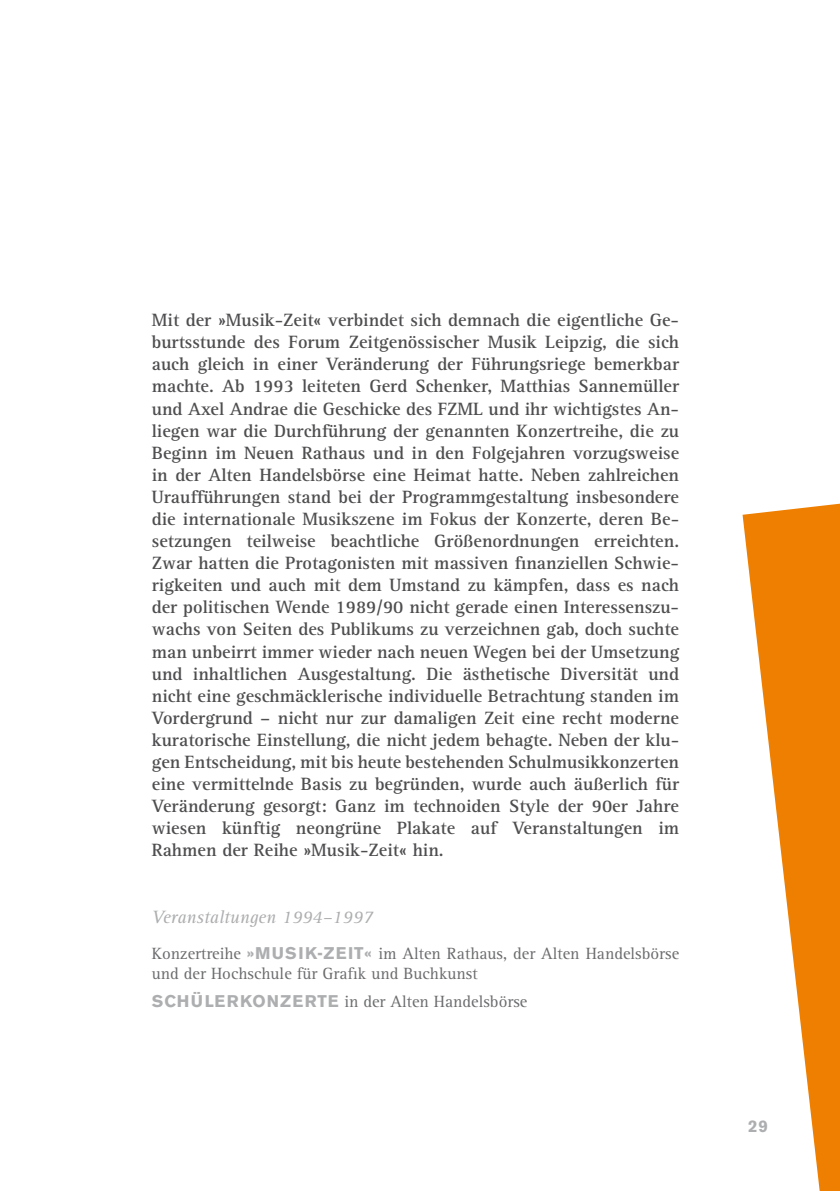
<style>
.page{position:relative;width:840px;height:1191px;background:#fff}
.page>*{position:absolute;margin:0;border:0;box-sizing:border-box;transform-origin:0 0}
.t1{font:700 18.4px/22px "Rotis Serif";color:#4e4e50;text-align:justify}
.t2{font:italic 18.4px "Rotis Serif";color:#adaeb0}
.t3{font:16.8px/20.2px "Rotis Serif";color:#6b6c6e}
.t4{font:700 16.8px "Akzidenz Grotesk BE";color:#adaeb0}
.s1{font-family:"Akzidenz Grotesk BE";font-weight:700;color:#adaeb0}
</style>
<div class="page">
<svg style="left:742px;top:503px;width:97px;height:688px;fill:#ee7f00"></svg>
<p class="t1" style="left:152px;top:309px;width:528px">Mit der »Musik-Zeit« verbindet sich demnach die eigentliche Ge&shy;burtsstunde des Forum Zeitgenössischer Musik Leipzig, die sich auch gleich in einer Veränderung der Führungsriege bemerkbar machte. Ab 1993 leiteten Gerd Schenker, Matthias Sannemüller und Axel Andrae die Geschicke des FZML und ihr wichtigstes An&shy;liegen war die Durchführung der genannten Konzertreihe, die zu Beginn im Neuen Rathaus und in den Folgejahren vorzugsweise in der Alten Handelsbörse eine Heimat hatte. Neben zahlreichen Uraufführungen stand bei der Programmgestaltung insbesondere die internationale Musikszene im Fokus der Konzerte, deren Be&shy;setzungen teilweise beachtliche Größenordnungen erreichten.<br>Zwar hatten die Protagonisten mit massiven finanziellen Schwie&shy;rigkeiten und auch mit dem Umstand zu kämpfen, dass es nach der politischen Wende 1989/90 nicht gerade einen Interessenszu&shy;wachs von Seiten des Publikums zu verzeichnen gab, doch suchte man unbeirrt immer wieder nach neuen Wegen bei der Umsetzung und inhaltlichen Ausgestaltung. Die ästhetische Diversität und nicht eine geschmäcklerische individuelle Betrachtung standen im Vordergrund – nicht nur zur damaligen Zeit eine recht moderne kuratorische Einstellung, die nicht jedem behagte. Neben der klu&shy;gen Entscheidung, mit bis heute bestehenden Schulmusikkonzerten eine vermittelnde Basis zu begründen, wurde auch äußerlich für Veränderung gesorgt: Ganz im technoiden Style der 90er Jahre wiesen künftig neongrüne Plakate auf Veranstaltungen im Rahmen der Reihe »Musik-Zeit« hin.</p>
<p class="t2" style="left:152px;top:906px;width:223px">Veranstaltungen 1994–1997</p>
<p class="t3" style="left:152px;top:943px;width:528px">Konzertreihe <span class="s1">»M USIK-ZEIT«</span> im Alten Rathaus, der Alten Handelsbörse und der Hochschule für Grafik und Buchkunst</p>
<p class="t3" style="left:152px;top:992px;width:377px"><span class="s1">SCHÜLERKONZERTE</span> in der Alten Handelsbörse</p>
<p class="t4" style="left:747px;top:1116px;width:21px">29</p>
</div>
